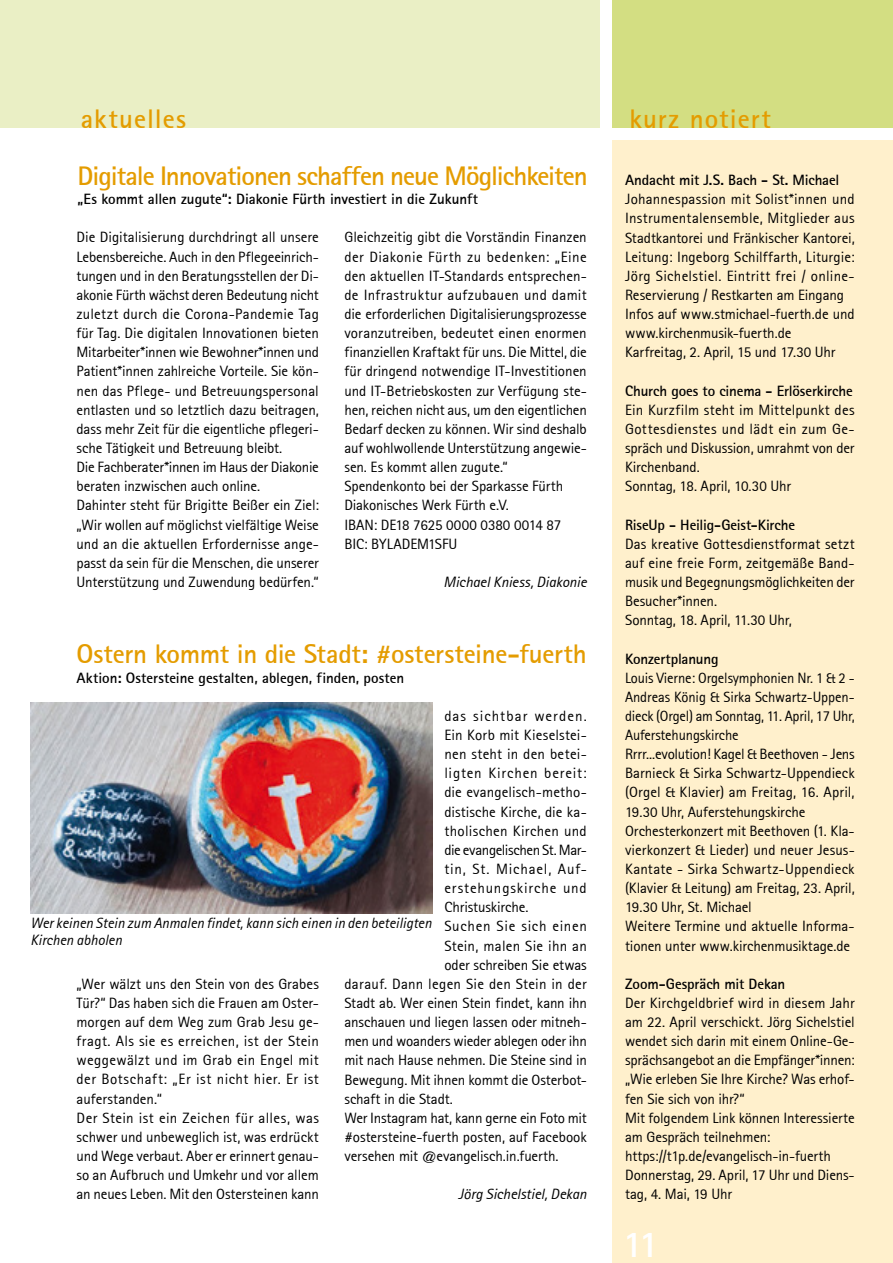
<style>
.page{position:relative;width:893px;height:1263px;background:#fff}
.page>*{position:absolute;margin:0;border:0;box-sizing:border-box;transform-origin:0 0}
.t1{font:37.5px "Rotis Sans Serif Bold 65";color:#fff}
.t2{font:27px "Rotis Sans Serif Bold 65";letter-spacing:-.02em;color:#e49c00}
.t3{font:27px "Rotis Sans Serif Bold 65";letter-spacing:.04em;color:#e49c00}
.t4{font:15px/19.2px "Rotis Sans Serif 55";letter-spacing:-.005em;color:#000}
.t5{font:15px "Rotis Sans Serif Bold 65";letter-spacing:-.005em;color:#000}
.t6{font:15px/16.5px "Rotis Sans Serif Italic 56";color:#000}
.t7{font:15px "Rotis Sans Serif 55";letter-spacing:.055em;color:#000}
.t8{font:15px "Rotis Sans Serif 55";letter-spacing:.015em;color:#000}
.t9{font:15px "Rotis Sans Serif 55";letter-spacing:.02em;color:#000}
.t10{font:15px "Rotis Sans Serif 55";letter-spacing:-.03em;color:#000}
.t11{font:15px "Rotis Sans Serif 55";letter-spacing:.07em;color:#000}
.t12{font:15px "Rotis Sans Serif 55";letter-spacing:.045em;color:#000}
</style>
<div class="page">
<div style="left:612px;top:0;width:281px;height:128px;background:#d3de82"></div>
<div style="left:0;top:0;width:600px;height:128px;background:#eaefc5"></div>
<div style="left:612px;top:140px;width:281px;height:1123px;background:#fff0cc"></div>
<img style="left:31px;top:703px;width:402px;height:210px">
<h2 class="t3" style="left:81px;top:101px;width:107px">aktuelles</h2>
<h2 class="t3" style="left:629px;top:101px;width:143px">kurz notiert</h2>
<h2 class="t2" style="left:78px;top:159px;width:512px">Digitale Innovationen schaffen neue Möglichkeiten</h2>
<p class="t5" style="left:78px;top:190px;width:402px">„Es kommt allen zugute“: Diakonie Fürth investiert in die Zukunft</p>
<p class="t4" style="left:77px;top:228px;width:244px">Die Digitalisierung durchdringt all unsere Lebensbereiche. Auch in den Pflegeeinrich&shy;tungen und in den Beratungsstellen der Di&shy;akonie Fürth wächst deren Bedeutung nicht zuletzt durch die Corona-Pandemie Tag für Tag. Die digitalen Innovationen bieten Mitarbeiter*innen wie Bewohner*innen und Patient*innen zahlreiche Vorteile. Sie kön&shy;nen das Pflege- und Betreuungspersonal entlasten und so letztlich dazu beitragen, dass mehr Zeit für die eigentliche pflegeri&shy;sche Tätigkeit und Betreuung bleibt.<br>Die Fachberater*innen im Haus der Diakonie beraten inzwischen auch online.<br>Dahinter steht für Brigitte Beißer ein Ziel: „Wir wollen auf möglichst vielfältige Weise und an die aktuellen Erfordernisse ange&shy;passt da sein für die Menschen, die unserer Unterstützung und Zuwendung bedürfen.“</p>
<p class="t4" style="left:344px;top:228px;width:244px">Gleichzeitig gibt die Vorständin Finanzen der Diakonie Fürth zu bedenken: „Eine den aktuellen IT-Standards entsprechen&shy;de Infrastruktur aufzubauen und damit die erforderlichen Digitalisierungsprozesse voranzutreiben, bedeutet einen enormen finanziellen Kraftakt für uns. Die Mittel, die für dringend notwendige IT-Investitionen und IT-Betriebskosten zur Verfügung ste&shy;hen, reichen nicht aus, um den eigentlichen Bedarf decken zu können. Wir sind deshalb auf wohlwollende Unterstützung angewie&shy;sen. Es kommt allen zugute.“ Spendenkonto bei der Sparkasse Fürth Diakonisches Werk Fürth e.V.<br>IBAN: DE18 7625 0000 0380 0014 87<br>BIC: BYLADEM1SFU</p>
<p class="t6" style="left:444px;top:574px;width:145px">Michael Kniess, Diakonie</p>
<h2 class="t2" style="left:77px;top:637px;width:512px">Ostern kommt in die Stadt: #ostersteine-fuerth</h2>
<p class="t5" style="left:77px;top:668px;width:329px">Aktion: Ostersteine gestalten, ablegen, finden, posten</p>
<p class="t11" style="left:444px;top:707px;width:144px">das sichtbar werden.</p>
<p class="t4" style="left:444px;top:725px;width:144px">Ein Korb mit Kieselstei-</p>
<p class="t9" style="left:444px;top:745px;width:144px">nen steht in den betei-</p>
<p class="t7" style="left:444px;top:764px;width:144px">ligten Kirchen bereit:</p>
<p class="t4" style="left:444px;top:782px;width:144px">die evangelisch-metho-</p>
<p class="t4" style="left:444px;top:802px;width:144px">distische Kirche, die ka-</p>
<p class="t9" style="left:444px;top:822px;width:144px">tholischen Kirchen und</p>
<p class="t10" style="left:444px;top:841px;width:144px">die evangelischen St. Mar-</p>
<p class="t7" style="left:444px;top:860px;width:144px">tin, St. Michael, Auf-</p>
<p class="t7" style="left:444px;top:879px;width:144px">erstehungskirche und</p>
<p class="t4" style="left:444px;top:897px;width:86px">Christuskirche.</p>
<p class="t12" style="left:444px;top:917px;width:144px">Suchen Sie sich einen</p>
<p class="t8" style="left:444px;top:936px;width:144px">Stein, malen Sie ihn an</p>
<p class="t4" style="left:444px;top:955px;width:144px">oder schreiben Sie etwas</p>
<p class="t8" style="left:344px;top:975px;width:244px">darauf. Dann legen Sie den Stein in der</p>
<p class="t4" style="left:344px;top:993px;width:244px">Stadt ab. Wer einen Stein findet, kann ihn</p>
<p class="t4" style="left:344px;top:1012px;width:244px">anschauen und liegen lassen oder mitneh-</p>
<p class="t4" style="left:344px;top:1031px;width:244px">men und woanders wieder ablegen oder ihn</p>
<p class="t4" style="left:344px;top:1050px;width:244px">mit nach Hause nehmen. Die Steine sind in</p>
<p class="t4" style="left:344px;top:1070px;width:244px">Bewegung. Mit ihnen kommt die Osterbot-</p>
<p class="t4" style="left:344px;top:1089px;width:110px">schaft in die Stadt.</p>
<p class="t4" style="left:344px;top:1108px;width:244px">Wer Instagram hat, kann gerne ein Foto mit</p>
<p class="t4" style="left:344px;top:1127px;width:244px">#ostersteine-fuerth posten, auf Facebook</p>
<p class="t4" style="left:344px;top:1146px;width:216px">versehen mit @evangelisch.in.fuerth.</p>
<p class="t6" style="left:458px;top:1186px;width:130px">Jörg Sichelstiel, Dekan</p>
<p class="t6" style="left:31px;top:915px;width:402px">Wer keinen Stein zum Anmalen findet, kann sich einen in den beteiligten<br>Kirchen abholen</p>
<p class="t4" style="left:77px;top:974px;width:244px">„Wer wälzt uns den Stein von des Grabes Tür?“ Das haben sich die Frauen am Oster&shy;morgen auf dem Weg zum Grab Jesu ge&shy;fragt. Als sie es erreichen, ist der Stein weggewälzt und im Grab ein Engel mit der Botschaft: „Er ist nicht hier. Er ist auferstanden.“<br>Der Stein ist ein Zeichen für alles, was schwer und unbeweglich ist, was erdrückt und Wege verbaut. Aber er erinnert genau&shy;so an Aufbruch und Umkehr und vor allem an neues Leben. Mit den Ostersteinen kann</p>
<p class="t5" style="left:625px;top:171px;width:216px">Andacht mit J.S. Bach - St. Michael</p>
<p class="t4" style="left:625px;top:190px;width:231px">Johannespassion mit Solist*innen und Instrumentalensemble, Mitglieder aus Stadtkantorei und Fränkischer Kantorei, Leitung: Ingeborg Schilffarth, Liturgie:<br>Jörg Sichelstiel. Eintritt frei / online-Reservierung / Restkarten am Eingang Infos auf www.stmichael-fuerth.de und www.kirchenmusik-fuerth.de Karfreitag, 2. April, 15 und 17.30 Uhr</p>
<p class="t5" style="left:625px;top:381px;width:229px">Church goes to cinema - Erlöserkirche</p>
<p class="t4" style="left:625px;top:400px;width:231px">Ein Kurzfilm steht im Mittelpunkt des<br>Gottesdienstes und lädt ein zum Ge&shy;spräch und Diskussion, umrahmt von der<br>Kirchenband.<br>Sonntag, 18. April, 10.30 Uhr</p>
<p class="t5" style="left:625px;top:515px;width:172px">RiseUp - Heilig-Geist-Kirche</p>
<p class="t4" style="left:625px;top:534px;width:231px">Das kreative Gottesdienstformat setzt auf eine freie Form, zeitgemäße Band&shy;musik und Begegnungsmöglichkeiten der Besucher*innen.<br>Sonntag, 18. April, 11.30 Uhr,</p>
<p class="t5" style="left:625px;top:649px;width:95px">Konzertplanung</p>
<p class="t4" style="left:625px;top:668px;width:231px">Louis Vierne: Orgelsymphonien Nr. 1 &amp; 2 - Andreas König &amp; Sirka Schwartz-Uppen&shy;dieck (Orgel) am Sonntag, 11. April, 17 Uhr, Auferstehungskirche<br>Rrrr...evolution! Kagel &amp; Beethoven - Jens Barnieck &amp; Sirka Schwartz-Uppendieck (Orgel &amp; Klavier) am Freitag, 16. April, 19.30 Uhr, Auferstehungskirche Orchesterkonzert mit Beethoven (1. Kla&shy;vierkonzert &amp; Lieder) und neuer Jesus-Kantate - Sirka Schwartz-Uppendieck (Klavier &amp; Leitung) am Freitag, 23. April, 19.30 Uhr, St. Michael<br>Weitere Termine und aktuelle Informa&shy;tionen unter www.kirchenmusiktage.de</p>
<p class="t5" style="left:625px;top:974px;width:162px">Zoom-Gespräch mit Dekan</p>
<p class="t4" style="left:625px;top:993px;width:231px">Der Kirchgeldbrief wird in diesem Jahr am 22. April verschickt. Jörg Sichelstiel wendet sich darin mit einem Online-Ge&shy;sprächsangebot an die Empfänger*innen: „Wie erleben Sie Ihre Kirche? Was erhof&shy;fen Sie sich von ihr?“<br>Mit folgendem Link können Interessierte am Gespräch teilnehmen: https://t1p.de/evangelisch-in-fuerth Donnerstag, 29. April, 17 Uhr und Diens&shy;tag, 4. Mai, 19 Uhr</p>
<h1 class="t1" style="left:623px;top:1220px;width:37px">11</h1>
</div>
